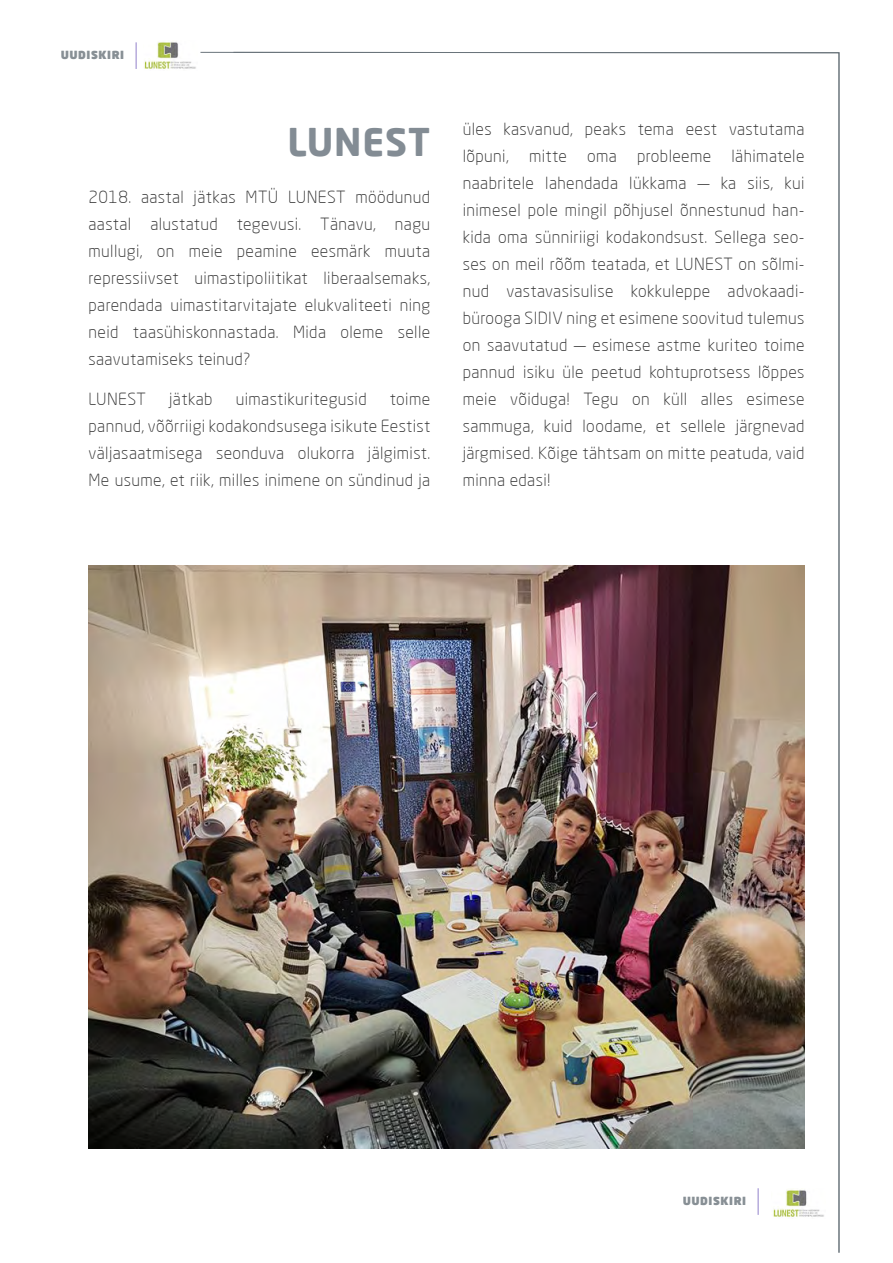
<style>
.page{position:relative;width:893px;height:1263px;background:#fff}
.page>*{position:absolute;margin:0;border:0;box-sizing:border-box;transform-origin:0 0}
.t1{font:700 37.5px "Neo Sans Pro";letter-spacing:.025em;color:#838c94}
.t2{font:300 16.5px/27px "Neo Sans Pro";letter-spacing:.025em;color:#333;text-align:justify}
.t3{font:900 10.95px "Neo Sans Pro";letter-spacing:.05em;color:#6a747b}
</style>
<div class="page">
<img style="left:89px;top:565px;width:144px;height:584px">
<img style="left:233px;top:52px;width:607px;height:1201px">
<img style="left:144px;top:41px;width:52px;height:28px">
<svg style="left:136px;top:42px;width:1px;height:27px"></svg>
<img style="left:772px;top:1188px;width:54px;height:30px">
<svg style="left:758px;top:1188px;width:1px;height:27px"></svg>
<p class="t3" style="left:61px;top:48px;width:65px">UUDISKIRI</p>
<h1 class="t1" style="left:288px;top:118px;width:144px">LUNEST</h1>
<p class="t2" style="left:88px;top:183px;width:343px">2018. aastal jätkas MTÜ LUNEST möödunud aastal alustatud tegevusi. Tänavu, nagu mullugi, on meie peamine eesmärk muuta repressiivset uimastipoliitikat liberaalsemaks, parendada uimastitarvitajate elukvaliteeti ning neid taasühiskonnastada. Mida oleme selle saavutamiseks teinud?</p>
<p class="t2" style="left:88px;top:385px;width:59px">LUNEST</p>
<p class="t2" style="left:169px;top:385px;width:45px">jätkab</p>
<p class="t2" style="left:236px;top:385px;width:132px">uimastikuritegusid</p>
<p class="t2" style="left:88px;top:385px;width:343px;text-indent:301px">toime pannud, võõrriigi kodakondsusega isikute Eestist väljasaatmisega seonduva olukorra jälgimist.<br>Me usume, et riik, milles inimene on sündinud ja</p>
<p class="t2" style="left:463px;top:115px;width:343px">üles kasvanud, peaks tema eest vastutama lõpuni, mitte oma probleeme lähimatele naabritele lahendada lükkama — ka siis, kui inimesel pole mingil põhjusel õnnestunud han&shy;kida oma sünniriigi kodakondsust. Sellega seo&shy;ses on meil rõõm teatada, et LUNEST on sõlmi&shy;nud vastavasisulise kokkuleppe advokaadi&shy;bürooga SIDIV ning et esimene soovitud tulemus on saavutatud — esimese astme kuriteo toime pannud isiku üle peetud kohtuprotsess lõppes meie võiduga! Tegu on küll alles esimese sammuga, kuid loodame, et sellele järgnevad järgmised. Kõige tähtsam on mitte peatuda, vaid minna edasi!</p>
<p class="t3" style="left:682px;top:1193px;width:65px">UUDISKIRI</p>
</div>
